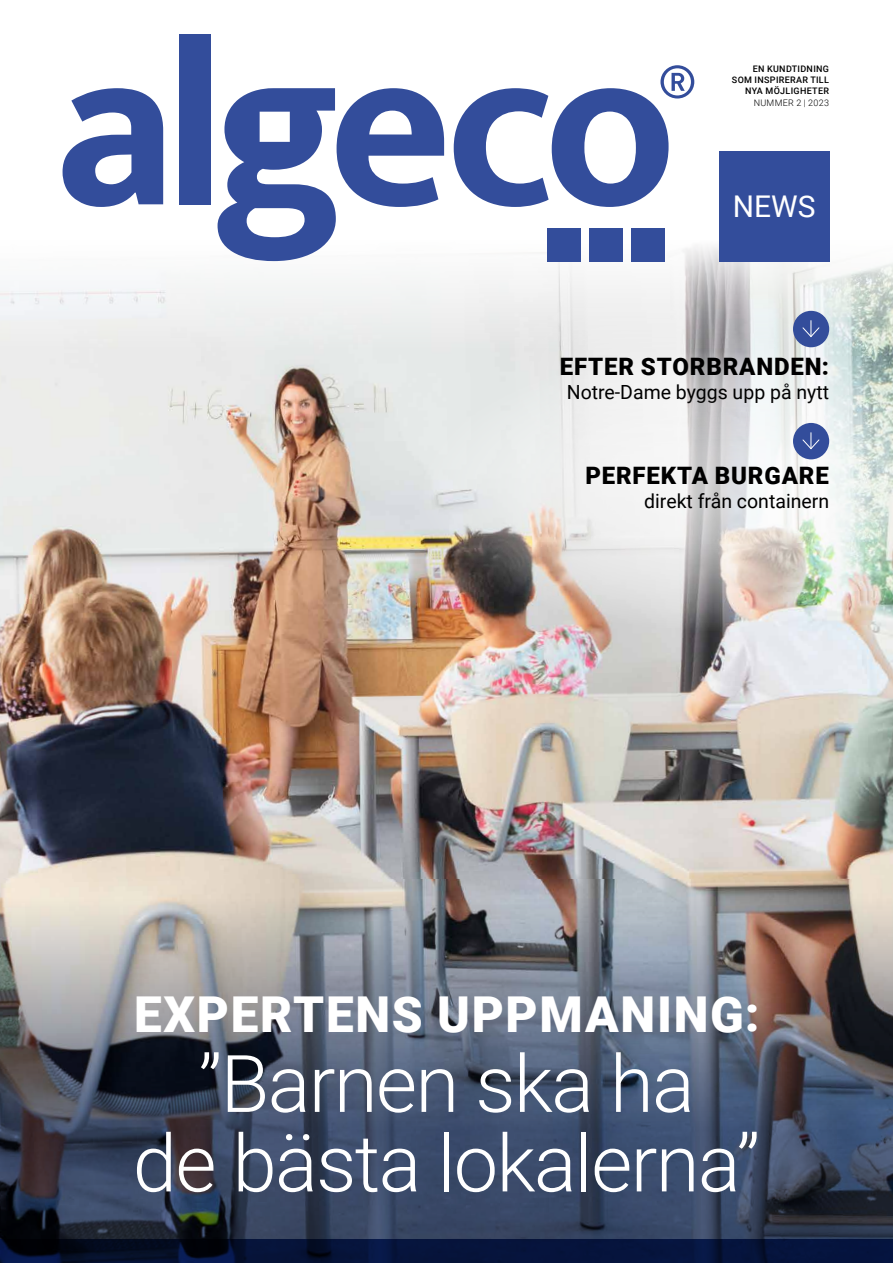
<style>
.page{position:relative;width:893px;height:1263px;background:#fff}
.page>*{position:absolute;margin:0;border:0;box-sizing:border-box;transform-origin:0 0}
.t1{font:300 79.5px/79.5px "Roboto";letter-spacing:-.02em;color:#fff;text-align:center}
.t2{font:900 49.5px "Roboto";letter-spacing:.035em;color:#fff}
.t3{font:30px "Roboto";color:#fff}
.t4{font:900 24px "Roboto";letter-spacing:.035em;color:#000}
.t5{font:19.5px "Roboto";color:#000}
.t6{font:500 9px/11.2px "Roboto";letter-spacing:.035em;color:#000;text-align:right}
.t7{font:300 9px "Roboto";letter-spacing:.035em;color:#000}
</style>
<div class="page">
<img style="left:0;top:358px;width:893px;height:521px">
<div style="left:0;top:0;width:893px;height:358px;background:linear-gradient(to bottom,#fff,#f0f1f1)"></div>
<img style="left:417px;top:351px;width:476px;height:281px">
<img style="left:0;top:879px;width:893px;height:360px">
<svg style="left:63px;top:88px;width:100px;height:119px"></svg>
<div style="left:179px;top:34px;width:31px;height:170px;background:#334d9b"></div>
<div style="left:631px;top:228px;width:33px;height:33px;background:#334d9b"></div>
<div style="left:589px;top:228px;width:33px;height:33px;background:#334d9b"></div>
<div style="left:547px;top:228px;width:33px;height:33px;background:#334d9b"></div>
<svg style="left:218px;top:88px;width:226px;height:173px"></svg>
<svg style="left:454px;top:65px;width:240px;height:142px"></svg>
<div style="left:719px;top:151px;width:110px;height:110px;background:#334d9b"></div>
<div style="left:485px;top:279px;width:408px;height:202px;background:#fff;opacity:.75"></div>
<div style="left:793px;top:311px;width:36px;height:36px;background:#334d9b;border-radius:50%"></div>
<svg style="left:802px;top:321px;width:18px;height:16px"></svg>
<div style="left:508px;top:383px;width:385px;height:208px;background:#fff;opacity:.75"></div>
<svg style="left:0;top:1239px;width:893px;height:24px;background:#051134"></svg>
<div style="left:793px;top:423px;width:36px;height:36px;background:#334d9b;border-radius:50%"></div>
<svg style="left:802px;top:433px;width:18px;height:17px"></svg>
<p class="t6" style="left:732px;top:63px;width:99px">EN KUNDTIDNING<br>SOM INSPIRERAR TILL<br>NYA MÖJLIGHETER</p>
<p class="t7" style="left:754px;top:96px;width:77px">NUMMER 2 | 2023</p>
<h3 class="t3" style="left:733px;top:186px;width:84px">NEWS</h3>
<h3 class="t4" style="left:560px;top:350px;width:271px">EFTER STORBRANDEN:</h3>
<h3 class="t5" style="left:567px;top:379px;width:264px">Notre-Dame byggs upp på nytt</h3>
<h3 class="t4" style="left:585px;top:459px;width:245px">PERFEKTA BURGARE</h3>
<h3 class="t5" style="left:644px;top:487px;width:187px">direkt från containern</h3>
<h2 class="t2" style="left:134px;top:980px;width:627px">EXPERTENS UPPMANING:</h2>
<h1 class="t1" style="left:133px;top:1041px;width:629px">”Barnen ska ha<br>de bästa lokalerna”</h1>
</div>
